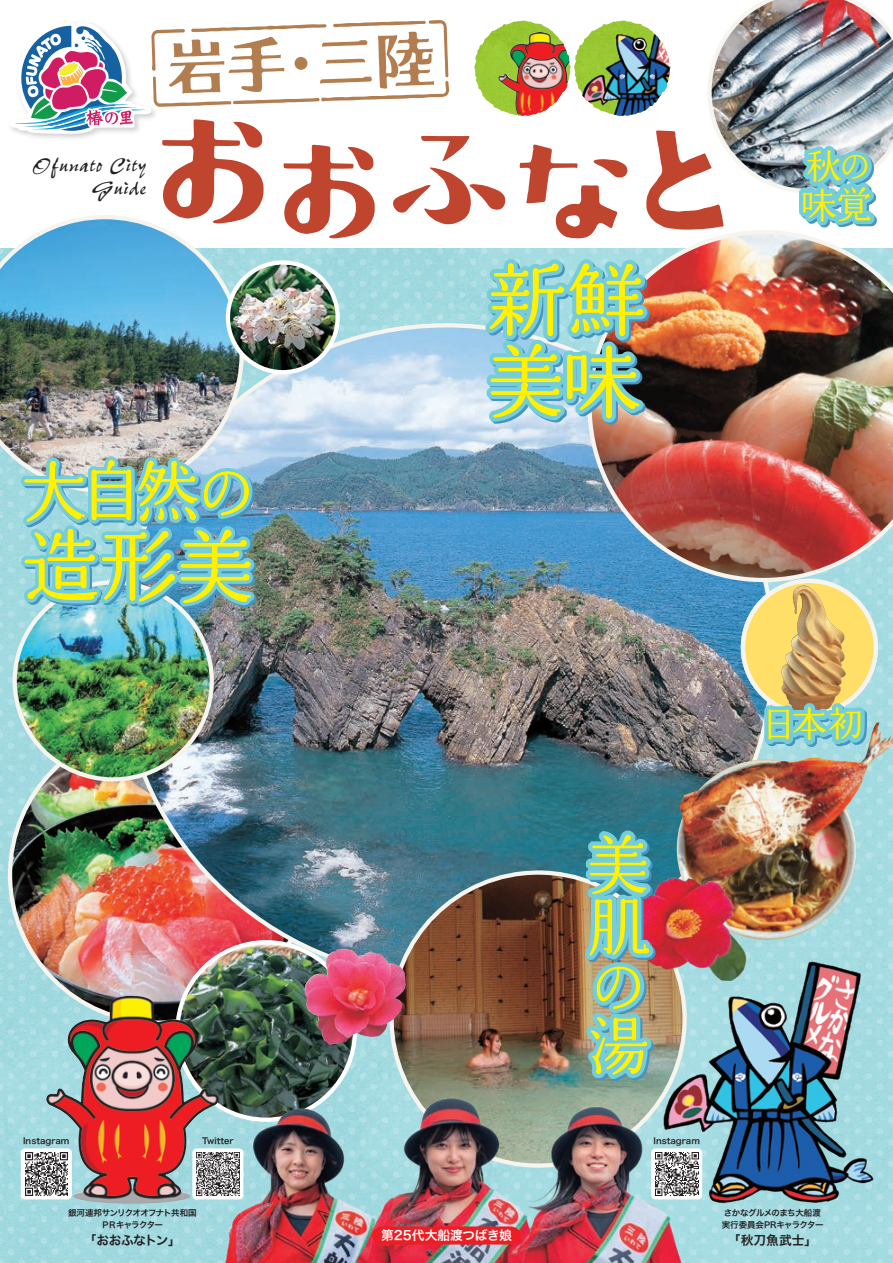
<style>
.page{position:relative;width:893px;height:1263px;background:#fff}
.page>*{position:absolute;margin:0;border:0;box-sizing:border-box;transform-origin:0 0}
.t1{font:79.05px/81.9px "Marumin Shinano";letter-spacing:-.02em;color:#fff101}
.t2{font:65.7px "Marumin Shinano";color:#fff101}
.t3{font:63.75px/60.3px "Marumin Shinano";color:#fff101}
.t4{font:36.15px/38.2px "Marumin Shinano";letter-spacing:-.075em;color:#fff101}
.t5{font:23.4px/23.1px "Salsa";letter-spacing:.01em;color:#231f20;text-align:right}
.t6{font:12.75px "Hira Kaku Pro N W6";letter-spacing:-.035em;color:#231f20}
.t7{font:12.75px "Hira Kaku Pro N W6";color:#fff}
.t8{font:8.55px "Hira Kaku Pro N W6";letter-spacing:-.015em;color:#231f20}
.t9{font:8.55px/12.8px "Hira Kaku Pro N W6";letter-spacing:-.05em;color:#231f20}
.t10{font:8.55px/12.8px "Hira Kaku Pro N W6";letter-spacing:-.085em;color:#231f20;text-align:center}
</style>
<div class="page">
<img style="left:0;top:613px;width:893px;height:650px">
<img style="left:10px;top:727px;width:296px;height:296px;border-radius:148px">
<img style="left:177px;top:942px;width:178px;height:178px;border-radius:89px">
<img style="left:120px;top:325px;width:653px;height:653px;border-radius:326px">
<img style="left:15px;top:582px;width:197px;height:197px;border-radius:99px">
<img style="left:762px;top:722px;width:115px;height:41px">
<div style="left:743px;top:581px;width:133px;height:133px;background:#ffdf68;border-radius:50%"></div>
<img style="left:785px;top:613px;width:56px;height:49px">
<img style="left:392px;top:872px;width:293px;height:293px;border-radius:146px">
<img style="left:117px;top:1033px;width:155px;height:230px">
<img style="left:272px;top:1033px;width:141px;height:230px">
<img style="left:413px;top:1033px;width:363px;height:230px">
<img style="left:304px;top:948px;width:39px;height:71px">
<img style="left:663px;top:905px;width:109px;height:34px">
<img style="left:68px;top:996px;width:60px;height:41px">
<img style="left:653px;top:939px;width:236px;height:289px">
<svg style="left:760px;top:662px;width:111px;height:92px"></svg>
<svg style="left:309px;top:902px;width:584px;height:3px;background:#856b64"></svg>
<img style="left:307px;top:825px;width:586px;height:77px">
<svg style="left:581px;top:890px;width:82px;height:198px;background:#8baba9"></svg>
<svg style="left:372px;top:1226px;width:149px;height:18px;background:#eb2026"></svg>
<img style="left:0;top:0;width:893px;height:613px">
<svg style="left:651px;top:1148px;width:51px;height:51px"></svg>
<img style="left:655px;top:1153px;width:43px;height:42px">
<svg style="left:192px;top:1148px;width:51px;height:51px"></svg>
<img style="left:197px;top:1153px;width:42px;height:42px">
<div style="left:21px;top:1148px;width:51px;height:51px;background:#fff;border-radius:4px"></div>
<img style="left:25px;top:1153px;width:43px;height:42px">
<h3 class="t5" style="left:33px;top:154px;width:115px">Ofunato City<br>Guide</h3>
<h2 class="t2" style="left:22px;top:458px;width:239px">大自然の</h2>
<h1 class="t1" style="left:22px;top:525px;width:236px">造形美</h1>
<h1 class="t1" style="left:487px;top:258px;width:160px">新鮮美味</h1>
<h3 class="t4" style="left:801px;top:147px;width:74px">秋の味覚</h3>
<h3 class="t4" style="left:761px;top:704px;width:105px">日本初</h3>
<h3 class="t3" style="left:587px;top:834px;width:64px">美肌の湯</h3>
<p class="t8" style="left:23px;top:1133px;width:48px">Instagram</p>
<p class="t8" style="left:202px;top:1133px;width:33px">Twitter</p>
<p class="t8" style="left:653px;top:1133px;width:48px">Instagram</p>
<p class="t10" style="left:68px;top:1206px;width:130px">銀河連邦サンリクオオフナト共和国<br>ＰＲキャラクター</p>
<h3 class="t6" style="left:84px;top:1228px;width:98px">「おおふなトン」</h3>
<h3 class="t7" style="left:381px;top:1224px;width:132px">第25代大船渡つばき娘</h3>
<p class="t9" style="left:722px;top:1206px;width:103px">さかなグルメのまち大船渡実行委員会PRキャラクター</p>
<h3 class="t6" style="left:728px;top:1228px;width:91px">「秋刀魚武士」</h3>
</div>
